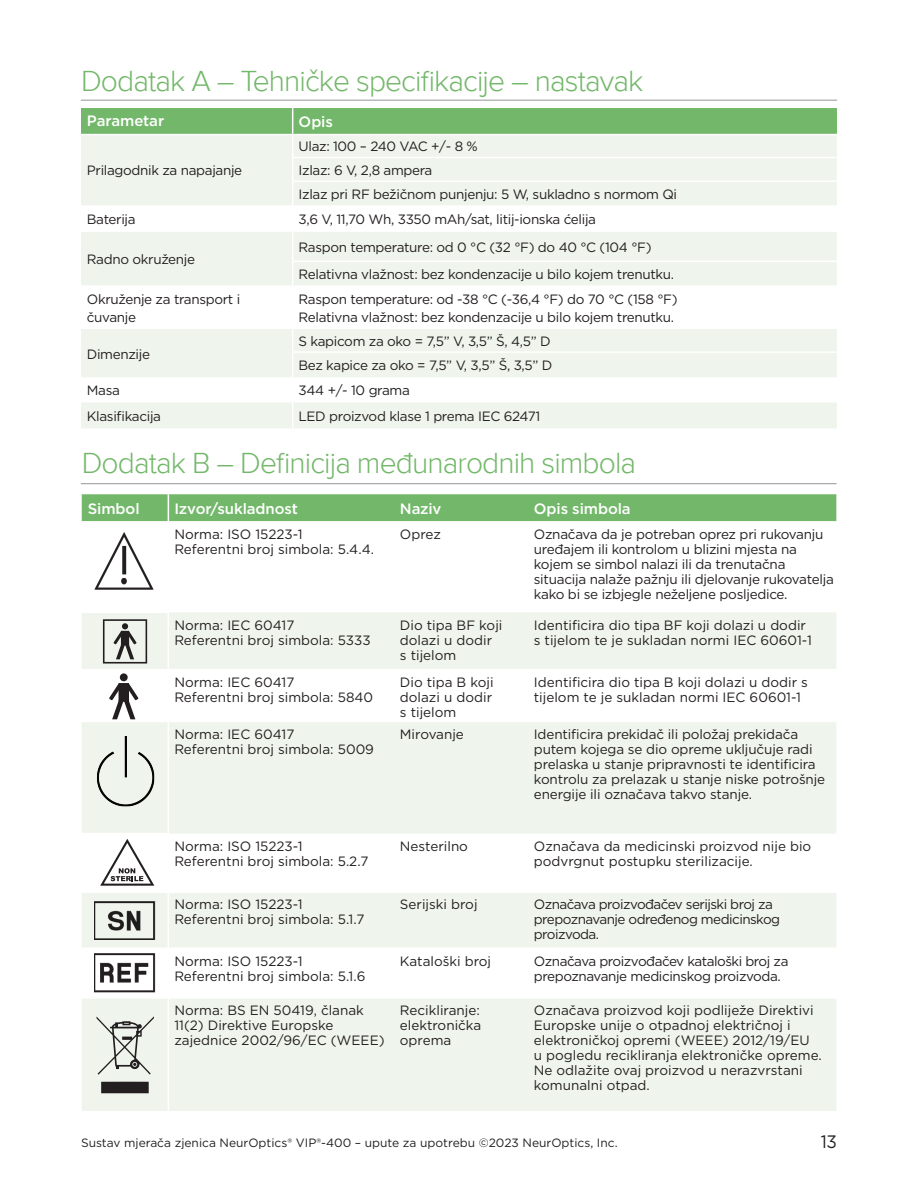
<style>
.page{position:relative;width:918px;height:1188px;background:#fff}
.page>*{position:absolute;margin:0;border:0;box-sizing:border-box;transform-origin:0 0}
.t1{font:300 30px "Proxima Nova";letter-spacing:-.03em;color:#73b86a}
.t2{font:18px "Gotham";color:#231f20;scale:.95 1}
.Bodycopy{font:500 15px "Gotham";letter-spacing:-.005em;color:#fff}
.Table_Text{font:13.5px/15px "Gotham";letter-spacing:-.01em;color:#231f20}
.Table_Text-2{font:13.5px/15px "Gotham";letter-spacing:-.04em;color:#231f20}
.Table_Text-3{font:13.5px/15px "Gotham";letter-spacing:-.035em;color:#231f20}
.t3{font:12px "Gotham";color:#231f20}
</style>
<div class="page">
<hr style="left:81px;top:483px;width:756px;height:1px;background:#939598">
<div style="left:81px;top:402px;width:756px;height:26px;background:#eff5ec"></div>
<div style="left:81px;top:329px;width:756px;height:48px;background:#eff5ec"></div>
<hr style="left:292px;top:351px;width:273px;height:2px;background:#fff">
<hr style="left:565px;top:351px;width:272px;height:2px;background:#fff">
<svg style="left:292px;top:329px;width:1px;height:99px"></svg>
<hr style="left:81px;top:100px;width:756px;height:1px;background:#939598">
<svg style="left:81px;top:108px;width:756px;height:177px"></svg>
<hr style="left:81px;top:134px;width:212px;height:1px;background:#fff">
<hr style="left:293px;top:134px;width:544px;height:1px;background:#fff">
<svg style="left:82px;top:612px;width:754px;height:499px;fill:#eff5ec"></svg>
<div style="left:82px;top:494px;width:754px;height:27px;background:#73b86a"></div>
<hr style="left:82px;top:612px;width:87px;height:1px;background:#fff">
<hr style="left:82px;top:669px;width:86px;height:1px;background:#fff">
<hr style="left:168px;top:669px;width:226px;height:1px;background:#fff">
<hr style="left:394px;top:669px;width:134px;height:1px;background:#fff">
<hr style="left:528px;top:669px;width:308px;height:1px;background:#fff">
<hr style="left:82px;top:833px;width:87px;height:1px;background:#fff">
<hr style="left:82px;top:891px;width:86px;height:2px;background:#fff">
<hr style="left:168px;top:891px;width:226px;height:2px;background:#fff">
<hr style="left:394px;top:891px;width:134px;height:2px;background:#fff">
<hr style="left:528px;top:891px;width:308px;height:2px;background:#fff">
<hr style="left:82px;top:948px;width:86px;height:1px;background:#fff">
<hr style="left:168px;top:948px;width:226px;height:1px;background:#fff">
<hr style="left:394px;top:948px;width:134px;height:1px;background:#fff">
<hr style="left:528px;top:948px;width:308px;height:1px;background:#fff">
<hr style="left:82px;top:997px;width:86px;height:2px;background:#fff">
<hr style="left:168px;top:997px;width:226px;height:2px;background:#fff">
<hr style="left:394px;top:997px;width:134px;height:2px;background:#fff">
<hr style="left:528px;top:997px;width:308px;height:2px;background:#fff">
<hr style="left:168px;top:613px;width:1px;height:56px;background:#fff">
<hr style="left:168px;top:670px;width:1px;height:51px;background:#fff">
<hr style="left:168px;top:722px;width:1px;height:111px;background:#fff">
<hr style="left:168px;top:834px;width:1px;height:57px;background:#fff">
<hr style="left:168px;top:893px;width:1px;height:55px;background:#fff">
<hr style="left:168px;top:949px;width:1px;height:48px;background:#fff">
<hr style="left:168px;top:999px;width:1px;height:112px;background:#fff">
<hr style="left:82px;top:721px;width:86px;height:1px;background:#fff">
<hr style="left:168px;top:721px;width:226px;height:1px;background:#fff">
<hr style="left:394px;top:721px;width:134px;height:1px;background:#fff">
<hr style="left:528px;top:721px;width:308px;height:1px;background:#fff">
<img style="left:94px;top:532px;width:60px;height:58px">
<svg style="left:103px;top:619px;width:44px;height:45px"></svg>
<div style="left:120px;top:673px;width:8px;height:8px;background:#231f20;border-radius:50%"></div>
<svg style="left:109px;top:683px;width:29px;height:36px"></svg>
<img style="left:94px;top:735px;width:62px;height:72px">
<svg style="left:100px;top:839px;width:54px;height:47px"></svg>
<img style="left:94px;top:901px;width:61px;height:38px">
<img style="left:94px;top:954px;width:61px;height:38px">
<svg style="left:101px;top:1082px;width:48px;height:11px"></svg>
<svg style="left:96px;top:1016px;width:58px;height:59px"></svg>
<p class="t1" style="left:81px;top:64px;width:564px">Dodatak A – Tehničke specifikacije – nastavak</p>
<p class="Bodycopy" style="left:87px;top:111px;width:79px">Parametar</p>
<p class="Bodycopy" style="left:299px;top:112px;width:36px">Opis</p>
<p class="Table_Text" style="left:87px;top:163px;width:157px">Prilagodnik za napajanje</p>
<p class="Table_Text" style="left:299px;top:138px;width:181px">Ulaz: 100 – 240 VAC +/- 8 %</p>
<p class="Table_Text" style="left:299px;top:162px;width:135px">Izlaz: 6 V, 2,8 ampera</p>
<p class="Table_Text" style="left:299px;top:186px;width:380px">Izlaz pri RF bežičnom punjenju: 5 W, sukladno s normom Qi</p>
<p class="Table_Text" style="left:87px;top:211px;width:50px">Baterija</p>
<p class="Table_Text" style="left:299px;top:211px;width:299px">3,6 V, 11,70 Wh, 3350 mAh/sat, litij-ionska ćelija</p>
<p class="Table_Text" style="left:87px;top:251px;width:110px">Radno okruženje</p>
<p class="Table_Text" style="left:299px;top:239px;width:355px">Raspon temperature: od 0 °C (32 °F) do 40 °C (104 °F)</p>
<p class="Table_Text" style="left:299px;top:267px;width:377px">Relativna vlažnost: bez kondenzacije u bilo kojem trenutku.</p>
<p class="Table_Text" style="left:87px;top:290px;width:155px;line-height:17.7px">Okruženje za transport i čuvanje</p>
<p class="Table_Text" style="left:299px;top:291px;width:381px">Raspon temperature: od -38 °C (-36,4 °F) do 70 °C (158 °F)</p>
<p class="Table_Text" style="left:299px;top:309px;width:377px">Relativna vlažnost: bez kondenzacije u bilo kojem trenutku.</p>
<p class="Table_Text" style="left:87px;top:346px;width:65px">Dimenzije</p>
<p class="Table_Text" style="left:299px;top:333px;width:254px">S kapicom za oko = 7,5” V, 3,5” Š, 4,5” D</p>
<p class="Table_Text" style="left:299px;top:358px;width:255px">Bez kapice za oko = 7,5” V, 3,5” Š, 3,5” D</p>
<p class="Table_Text" style="left:87px;top:383px;width:35px">Masa</p>
<p class="Table_Text" style="left:299px;top:383px;width:113px">344 +/- 10 grama</p>
<p class="Table_Text" style="left:87px;top:408px;width:76px">Klasifikacija</p>
<p class="Table_Text" style="left:299px;top:408px;width:243px">LED proizvod klase 1 prema IEC 62471</p>
<p class="t1" style="left:82px;top:446px;width:556px">Dodatak B – Definicija međunarodnih simbola</p>
<p class="Bodycopy" style="left:88px;top:499px;width:53px">Simbol</p>
<p class="Bodycopy" style="left:174px;top:499px;width:125px">Izvor/sukladnost</p>
<p class="Bodycopy" style="left:400px;top:499px;width:43px">Naziv</p>
<p class="Bodycopy" style="left:534px;top:499px;width:98px">Opis simbola</p>
<p class="Table_Text" style="left:174px;top:526px;width:130px">Norma: ISO 15223-1</p>
<p class="Table_Text" style="left:174px;top:541px;width:201px">Referentni broj simbola: 5.4.4.</p>
<p class="Table_Text" style="left:400px;top:526px;width:42px">Oprez</p>
<p class="Table_Text" style="left:534px;top:526px;width:301px">Označava da je potreban oprez pri rukovanju uređajem ili kontrolom u blizini mjesta na kojem se simbol nalazi ili da trenutačna situacija nalaže pažnju ili djelovanje rukovatelja kako bi se izbjegle neželjene posljedice.</p>
<p class="Table_Text" style="left:174px;top:617px;width:198px">Norma: IEC 60417<br>Referentni broj simbola: 5333</p>
<p class="Table_Text" style="left:400px;top:617px;width:104px">Dio tipa BF koji dolazi u dodir<br>s tijelom</p>
<p class="Table_Text" style="left:534px;top:617px;width:280px">Identificira dio tipa BF koji dolazi u dodir s tijelom te je sukladan normi IEC 60601-1</p>
<p class="Table_Text" style="left:174px;top:674px;width:122px">Norma: IEC 60417</p>
<p class="Table_Text" style="left:174px;top:689px;width:200px">Referentni broj simbola: 5840</p>
<p class="Table_Text" style="left:400px;top:674px;width:95px;text-align:justify">Dio tipa B koji dolazi u dodir s tijelom</p>
<p class="Table_Text" style="left:534px;top:674px;width:276px">Identificira dio tipa B koji dolazi u dodir s tijelom te je sukladan normi IEC 60601-1</p>
<p class="Table_Text" style="left:174px;top:726px;width:122px">Norma: IEC 60417</p>
<p class="Table_Text" style="left:174px;top:741px;width:201px">Referentni broj simbola: 5009</p>
<p class="Table_Text" style="left:400px;top:726px;width:66px">Mirovanje</p>
<p class="Table_Text" style="left:534px;top:726px;width:293px">Identificira prekidač ili položaj prekidača putem kojega se dio opreme uključuje radi prelaska u stanje pripravnosti te identificira kontrolu za prelazak u stanje niske potrošnje energije ili označava takvo stanje.</p>
<p class="Table_Text" style="left:174px;top:838px;width:196px">Norma: ISO 15223-1<br>Referentni broj simbola: 5.2.7</p>
<p class="Table_Text" style="left:400px;top:838px;width:70px">Nesterilno</p>
<p class="Table_Text" style="left:534px;top:838px;width:279px">Označava da medicinski proizvod nije bio podvrgnut postupku sterilizacije.</p>
<p class="Table_Text" style="left:174px;top:897px;width:192px">Norma: ISO 15223-1<br>Referentni broj simbola: 5.1.7</p>
<p class="Table_Text" style="left:400px;top:897px;width:79px">Serijski broj</p>
<p class="Table_Text-2" style="left:534px;top:897px;width:248px">Označava proizvođačev serijski broj za prepoznavanje određenog medicinskog proizvoda.</p>
<p class="Table_Text" style="left:174px;top:953px;width:193px">Norma: ISO 15223-1<br>Referentni broj simbola: 5.1.6</p>
<p class="Table_Text" style="left:400px;top:953px;width:93px">Kataloški broj</p>
<p class="Table_Text-3" style="left:534px;top:953px;width:256px">Označava proizvođačev kataloški broj za prepoznavanje medicinskog proizvoda.</p>
<p class="Table_Text" style="left:174px;top:1003px;width:212px">Norma: BS EN 50419, članak<br>11(2) Direktive Europske zajednice 2002/96/EC (WEEE)</p>
<p class="Table_Text" style="left:400px;top:1003px;width:83px;text-align:justify">Recikliranje: elektronička oprema</p>
<p class="Table_Text" style="left:534px;top:1003px;width:290px">Označava proizvod koji podliježe Direktivi Europske unije o otpadnoj električnoj i elektroničkoj opremi (WEEE) 2012/19/EU<br>u pogledu recikliranja elektroničke opreme.<br>Ne odlažite ovaj proizvod u nerazvrstani komunalni otpad.</p>
<p class="t3" style="left:81px;top:1135px;width:538px">Sustav mjerača zjenica NeurOptics® VIP®-400 – upute za upotrebu ©2023 NeurOptics, Inc.</p>
<p class="t2" style="left:821px;top:1130px;width:19px">13</p>
</div>
